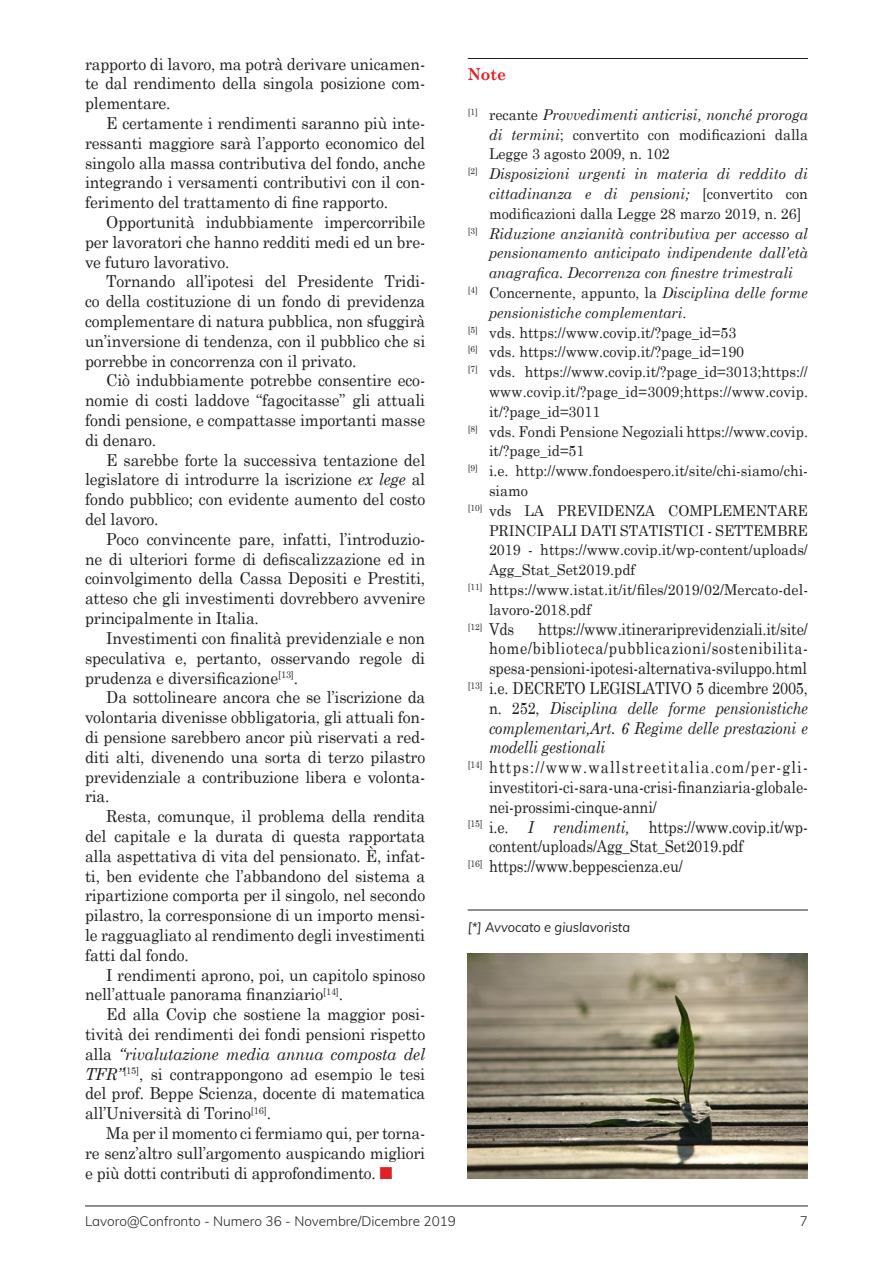
<style>
.page{position:relative;width:893px;height:1263px;background:#fff}
.page>*{position:absolute;margin:0;border:0;box-sizing:border-box;transform-origin:0 0}
.t1{font:16.5px/19.8px "Century Schoolbook";letter-spacing:-.01em;color:#231f20;text-align:justify;scale:.95 1}
.t2{font:16.5px "Century Schoolbook";letter-spacing:-.01em;color:#231f20;scale:.88 1}
.t3{font:italic 16.5px "Century Schoolbook";letter-spacing:-.01em;color:#231f20;scale:.88 1}
.t4{font:16.5px "Century Schoolbook";letter-spacing:.08em;color:#231f20;scale:.88 1}
.t5{font:16.5px "Century Schoolbook";letter-spacing:.045em;color:#231f20;scale:.88 1}
.t6{font:700 16.5px "Century Schoolbook";color:#e21f26;scale:.95 1}
.t7{font:15px "Century Schoolbook";color:#231f20;scale:.95 1}
.t8{font:italic 15px "Century Schoolbook";color:#231f20;scale:.95 1}
.t9{font:300 13.5px "Muli";color:#231f20}
.t10{font:italic 13.5px "Muli";color:#231f20;scale:.95 1}
.t11{font:8.7px "Century Schoolbook";color:#231f20;scale:.95 1}
.s1{font-style:italic}
.s2{font-family:"Monotype Sorts";color:#e21f26}
.s3{font-style:normal}
.s4{font-size:16.5px}
</style>
<div class="page">
<hr style="left:85px;top:1205px;width:723px;height:1px;background:#231f20">
<hr style="left:468px;top:58px;width:340px;height:1px;background:#231f20">
<hr style="left:468px;top:910px;width:340px;height:1px;background:#231f20">
<img style="left:468px;top:954px;width:340px;height:224px">
<p class="t1" style="left:85px;top:53px;width:360px">rapporto di lavoro, ma potrà derivare unicamen&shy;te dal rendimento della singola posizione com&shy;plementare.</p>
<p class="t1" style="left:85px;top:113px;width:360px;text-indent:21px">E certamente i rendimenti saranno più inte&shy;ressanti maggiore sarà l’apporto economico del singolo alla massa contributiva del fondo, anche integrando i versamenti contributivi con il con&shy;ferimento del trattamento di fine rapporto.</p>
<p class="t1" style="left:85px;top:212px;width:360px;text-indent:21px">Opportunità indubbiamente impercorribile per lavoratori che hanno redditi medi ed un bre&shy;ve futuro lavorativo.</p>
<p class="t1" style="left:85px;top:271px;width:360px;text-indent:21px">Tornando all’ipotesi del Presidente Tridi&shy;co della costituzione di un fondo di previdenza complementare di natura pubblica, non sfuggirà un’inversione di tendenza, con il pubblico che si porrebbe in concorrenza con il privato.</p>
<p class="t1" style="left:85px;top:370px;width:360px;text-indent:21px">Ciò indubbiamente potrebbe consentire eco&shy;nomie di costi laddove “fagocitasse” gli attuali fondi pensione, e compattasse importanti masse di denaro.</p>
<p class="t1" style="left:85px;top:449px;width:360px;text-indent:21px">E sarebbe forte la successiva tentazione del legislatore di introdurre la iscrizione <span class="s1">ex lege</span> al fondo pubblico; con evidente aumento del costo del lavoro.</p>
<p class="t1" style="left:85px;top:529px;width:360px;text-indent:21px">Poco convincente pare, infatti, l’introduzio&shy;ne di ulteriori forme di defiscalizzazione ed in coinvolgimento della Cassa Depositi e Prestiti, atteso che gli investimenti dovrebbero avvenire principalmente in Italia.</p>
<p class="t1" style="left:85px;top:628px;width:360px;text-indent:21px">Investimenti con finalità previdenziale e non speculativa e, pertanto, osservando regole di prudenza e diversificazione<sup>[13]</sup>.</p>
<p class="t1" style="left:85px;top:687px;width:360px;text-indent:21px">Da sottolineare ancora che se l’iscrizione da volontaria divenisse obbligatoria, gli attuali fon&shy;di pensione sarebbero ancor più riservati a red&shy;diti alti, divenendo una sorta di terzo pilastro previdenziale a contribuzione libera e volonta&shy;ria.</p>
<p class="t1" style="left:85px;top:806px;width:360px;text-indent:21px">Resta, comunque, il problema della rendita del capitale e la durata di questa rapportata alla aspettativa di vita del pensionato. È, infat&shy;ti, ben evidente che l’abbandono del sistema a ripartizione comporta per il singolo, nel secondo pilastro, la corresponsione di un importo mensi&shy;le ragguagliato al rendimento degli investimenti fatti dal fondo.</p>
<p class="t1" style="left:85px;top:964px;width:360px;text-indent:21px">I rendimenti aprono, poi, un capitolo spinoso nell’attuale panorama finanziario<sup>[14]</sup>.</p>
<p class="t1" style="left:85px;top:1004px;width:360px;text-indent:21px">Ed alla Covip che sostiene la maggior posi&shy;tività dei rendimenti dei fondi pensioni rispetto alla <span class="s1">“rivalutazione media annua composta del TFR”</span><sup>[15]</sup>, si contrappongono ad esempio le tesi del prof. Beppe Scienza, docente di matematica all’Università di Torino<sup>[16]</sup>.</p>
<p class="t1" style="left:85px;top:1123px;width:360px;text-indent:21px">Ma per il momento ci fermiamo qui, per torna&shy;re senz’altro sull’argomento auspicando migliori e più dotti contributi di approfondimento. <span class="s2">n</span></p>
<p class="t6" style="left:468px;top:64px;width:42px">Note</p>
<p class="t8" style="left:468px;top:105px;width:360px"><sup>[1]</sup> <span class="s3">recante</span> Provvedimenti anticrisi, nonché proroga</p>
<p class="t7" style="left:489px;top:125px;width:337px"><span class="s1">di termini</span>; convertito con modificazioni dalla</p>
<p class="t7" style="left:489px;top:145px;width:192px">Legge 3 agosto 2009, n. 102</p>
<p class="t8" style="left:468px;top:164px;width:360px"><sup>[2]</sup> Disposizioni urgenti in materia di reddito di</p>
<p class="t8" style="left:489px;top:184px;width:337px">cittadinanza e di pensioni; <span class="s3">[convertito con</span></p>
<p class="t7" style="left:489px;top:204px;width:330px">modificazioni dalla Legge 28 marzo 2019, n. 26]</p>
<p class="t8" style="left:468px;top:224px;width:360px"><sup>[3]</sup> Riduzione anzianità contributiva per accesso al</p>
<p class="t8" style="left:489px;top:244px;width:337px">pensionamento anticipato indipendente dall’età</p>
<p class="t8" style="left:489px;top:263px;width:321px">anagrafica. Decorrenza con finestre trimestrali</p>
<p class="t7" style="left:468px;top:283px;width:360px"><sup>[4]</sup> Concernente, appunto, la <span class="s1">Disciplina delle forme</span></p>
<p class="t8" style="left:489px;top:303px;width:209px">pensionistiche complementari<span class="s3">.</span></p>
<p class="t7" style="left:468px;top:323px;width:284px"><sup>[5]</sup> vds. https://www.covip.it/?page_id=53</p>
<p class="t7" style="left:468px;top:343px;width:292px"><sup>[6]</sup> vds. https://www.covip.it/?page_id=190</p>
<p class="t7" style="left:468px;top:362px;width:360px"><sup>[7]</sup> vds. https://www.covip.it/?page_id=3013;https://</p>
<p class="t7" style="left:489px;top:382px;width:337px">www.covip.it/?page_id=3009;https://www.covip.</p>
<p class="t7" style="left:489px;top:402px;width:119px">it/?page_id=3011</p>
<p class="t7" style="left:468px;top:422px;width:360px"><sup>[8]</sup> vds. Fondi Pensione Negoziali https://www.covip.</p>
<p class="t7" style="left:489px;top:442px;width:102px">it/?page_id=51</p>
<p class="t7" style="left:468px;top:461px;width:360px"><sup>[9]</sup> i.e. http://www.fondoespero.it/site/chi-siamo/chi-</p>
<p class="t7" style="left:489px;top:481px;width:42px">siamo</p>
<p class="t7" style="left:468px;top:501px;width:360px"><sup>[10]</sup> vds LA PREVIDENZA COMPLEMENTARE</p>
<p class="t7" style="left:489px;top:521px;width:337px">PRINCIPALI DATI STATISTICI - SETTEMBRE</p>
<p class="t7" style="left:489px;top:541px;width:337px">2019 - https://www.covip.it/wp-content/uploads/</p>
<p class="t7" style="left:489px;top:560px;width:155px">Agg_Stat_Set2019.pdf</p>
<p class="t7" style="left:468px;top:580px;width:360px"><sup>[11]</sup> https://www.istat.it/it/files/2019/02/Mercato-del-</p>
<p class="t7" style="left:489px;top:600px;width:109px">lavoro-2018.pdf</p>
<p class="t11" style="left:468px;top:621px;width:50px">[12] <span class="s4">Vds</span></p>
<p class="t2" style="left:538px;top:618px;width:308px">https://www.itinerariprevidenziali.it/site/</p>
<p class="t5" style="left:489px;top:638px;width:364px">home/biblioteca/pubblicazioni/sostenibilita-</p>
<p class="t2" style="left:489px;top:658px;width:363px">spesa-pensioni-ipotesi-alternativa-sviluppo.html</p>
<p class="t2" style="left:468px;top:678px;width:388px"><sup>[13]</sup> i.e. DECRETO LEGISLATIVO 5 dicembre 2005,</p>
<p class="t3" style="left:489px;top:697px;width:364px"><span class="s3">n. 252,</span> Disciplina delle forme pensionistiche</p>
<p class="t3" style="left:489px;top:717px;width:364px">complementari,Art. 6 Regime delle prestazioni e</p>
<p class="t3" style="left:489px;top:737px;width:134px">modelli gestionali</p>
<p class="t4" style="left:468px;top:757px;width:388px"><sup>[14]</sup> https://www.wallstreetitalia.com/per-gli-</p>
<p class="t2" style="left:489px;top:777px;width:364px">investitori-ci-sara-una-crisi-finanziaria-globale-</p>
<p class="t2" style="left:489px;top:796px;width:192px">nei-prossimi-cinque-anni/</p>
<p class="t2" style="left:468px;top:816px;width:388px"><sup>[15]</sup> i.e. <span class="s1">I rendimenti,</span> https://www.covip.it/wp-</p>
<p class="t2" style="left:489px;top:836px;width:290px">content/uploads/Agg_Stat_Set2019.pdf</p>
<p class="t2" style="left:468px;top:856px;width:246px"><sup>[16]</sup> https://www.beppescienza.eu/</p>
<p class="t10" style="left:468px;top:918px;width:172px">[*] Avvocato e giuslavorista</p>
<p class="t9" style="left:85px;top:1212px;width:372px">Lavoro@Confronto - Numero 36 - Novembre/Dicembre 2019</p>
<p class="t9" style="left:800px;top:1212px;width:10px">7</p>
</div>
